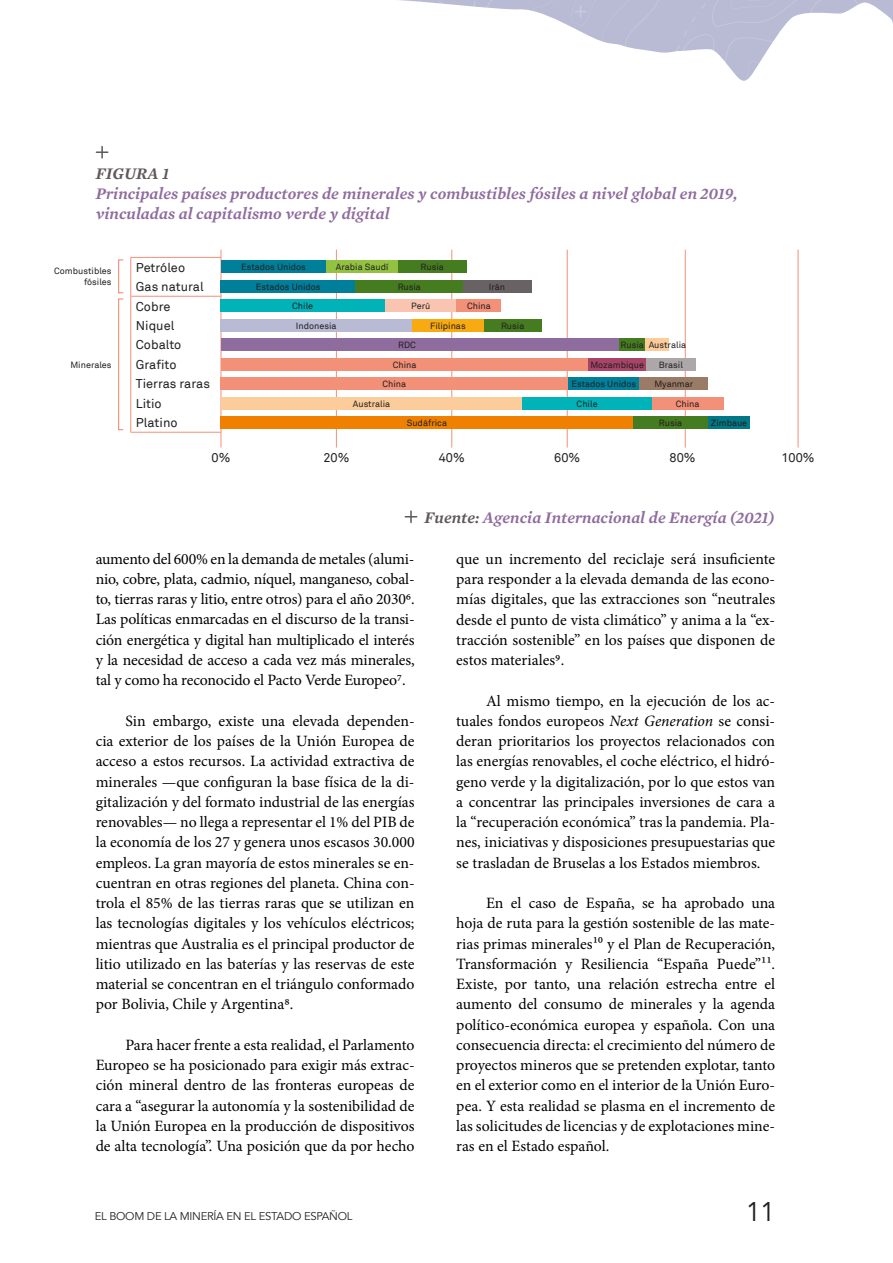
<style>
.page{position:relative;width:893px;height:1263px;background:#fff}
.page>*{position:absolute;margin:0;border:0;box-sizing:border-box;transform-origin:0 0}
.t1{font:27px "Avenir";color:#221f20}
.t2{font:italic 600 16.5px/20.2px "Mercury Text G1";color:#8f6c9e}
.t3{font:italic 600 16.5px "Mercury Text G1";color:#5e585a}
.t4{font:15.75px/20.2px "Minion Pro";color:#000;text-align:justify}
.t5{font:12.75px/19.4px "Akkurat";color:#221f20}
.t6{font:11.25px "Avenir";letter-spacing:-.025em;color:#221f20}
.t7{font:9px/19.5px "Akkurat";color:#221f20}
.s1{color:#5e585a}
.s2{font-style:italic}
</style>
<div class="page">
<svg style="left:399px;top:0;width:494px;height:81px"></svg>
<hr style="left:685px;top:250px;width:1px;height:198px;background:#f29078">
<hr style="left:221px;top:250px;width:1px;height:198px;background:#f29078">
<hr style="left:336px;top:250px;width:1px;height:198px;background:#f29078">
<hr style="left:451px;top:250px;width:1px;height:198px;background:#f29078">
<hr style="left:567px;top:250px;width:1px;height:198px;background:#f29078">
<hr style="left:798px;top:250px;width:1px;height:198px;background:#f29078">
<svg style="left:405px;top:511px;width:12px;height:11px"></svg>
<svg style="left:96px;top:147px;width:12px;height:11px"></svg>
<div style="left:221px;top:261px;width:105px;height:12px;background:#007f9b"></div>
<div style="left:326px;top:261px;width:72px;height:12px;background:#93c241"></div>
<div style="left:398px;top:261px;width:68px;height:12px;background:#457c1f"></div>
<div style="left:221px;top:280px;width:135px;height:13px;background:#007f9b"></div>
<div style="left:356px;top:280px;width:107px;height:13px;background:#457c1f"></div>
<div style="left:463px;top:280px;width:68px;height:13px;background:#686264"></div>
<div style="left:221px;top:300px;width:164px;height:12px;background:#00b3b8"></div>
<div style="left:385px;top:300px;width:72px;height:12px;background:#f9c5b1"></div>
<div style="left:457px;top:300px;width:44px;height:12px;background:#f29078"></div>
<div style="left:221px;top:338px;width:399px;height:13px;background:#8f6c9e"></div>
<div style="left:619px;top:338px;width:26px;height:13px;background:#457c1f"></div>
<div style="left:645px;top:338px;width:23px;height:13px;background:#fccd9b"></div>
<div style="left:221px;top:358px;width:367px;height:13px;background:#f29078"></div>
<div style="left:588px;top:358px;width:58px;height:13px;background:#a84468"></div>
<div style="left:646px;top:358px;width:50px;height:13px;background:#aca8a9"></div>
<div style="left:221px;top:377px;width:347px;height:13px;background:#f29078"></div>
<div style="left:568px;top:377px;width:72px;height:13px;background:#007f9b"></div>
<div style="left:640px;top:377px;width:68px;height:13px;background:#9a7b65"></div>
<div style="left:221px;top:397px;width:302px;height:13px;background:#fccd9b"></div>
<div style="left:523px;top:397px;width:129px;height:13px;background:#00b3b8"></div>
<div style="left:652px;top:397px;width:71px;height:13px;background:#f29078"></div>
<div style="left:221px;top:416px;width:412px;height:13px;background:#f08100"></div>
<div style="left:633px;top:416px;width:75px;height:13px;background:#457c1f"></div>
<div style="left:708px;top:416px;width:42px;height:13px;background:#007886"></div>
<div style="left:221px;top:319px;width:191px;height:13px;background:#b9bbd5"></div>
<div style="left:412px;top:319px;width:72px;height:13px;background:#f8ab10"></div>
<div style="left:484px;top:319px;width:58px;height:13px;background:#457c1f"></div>
<hr style="left:130px;top:257px;width:91px;height:1px;background:#f29078">
<hr style="left:130px;top:296px;width:91px;height:1px;background:#f29078">
<svg style="left:130px;top:258px;width:1px;height:174px"></svg>
<hr style="left:130px;top:432px;width:91px;height:1px;background:#f29078">
<div style="left:118px;top:259px;width:6px;height:34px;border:1px solid #f29078"></div>
<div style="left:118px;top:298px;width:6px;height:132px;border:1px solid #f29078"></div>
<p class="t3" style="left:96px;top:163px;width:75px">FIGURA 1</p>
<p class="t2" style="left:96px;top:183px;width:643px">Principales países productores de minerales y combustibles fósiles a nivel global en 2019, vinculadas al capitalismo verde y digital</p>
<p class="t7" style="left:54px;top:266px;width:59px;line-height:10.8px;text-align:right">Combustibles fósiles</p>
<p class="t7" style="left:70px;top:355px;width:43px">Minerales</p>
<p class="t5" style="left:136px;top:258px;width:76px">Petróleo<br>Gas natural<br>Cobre<br>Niquel<br>Cobalto<br>Grafito<br>Tierras raras<br>Litio<br>Platino</p>
<p class="t7" style="left:241px;top:257px;width:66px">Estados Unidos</p>
<p class="t7" style="left:336px;top:257px;width:54px">Arabia Saudí</p>
<p class="t7" style="left:421px;top:257px;width:25px">Rusia</p>
<p class="t7" style="left:256px;top:277px;width:66px">Estados Unidos</p>
<p class="t7" style="left:398px;top:277px;width:25px">Rusia</p>
<p class="t7" style="left:489px;top:277px;width:18px">Irán</p>
<p class="t7" style="left:292px;top:296px;width:22px">Chile</p>
<p class="t7" style="left:411px;top:296px;width:21px">Perú</p>
<p class="t7" style="left:467px;top:296px;width:25px">China</p>
<p class="t7" style="left:296px;top:316px;width:42px">Indonesia</p>
<p class="t7" style="left:430px;top:316px;width:37px">Filipinas</p>
<p class="t7" style="left:501px;top:316px;width:25px">Rusia</p>
<p class="t7" style="left:398px;top:335px;width:19px">RDC</p>
<p class="t7" style="left:590px;top:335px;width:97px;text-indent:30px">Rusia Australia<br>Mozambique</p>
<p class="t7" style="left:659px;top:355px;width:26px">Brasil</p>
<p class="t7" style="left:382px;top:355px;width:36px;text-indent:10px">China<br>China</p>
<p class="t7" style="left:571px;top:374px;width:66px">Estados Unidos</p>
<p class="t7" style="left:654px;top:374px;width:40px">Myanmar</p>
<p class="t7" style="left:353px;top:394px;width:39px">Australia</p>
<p class="t7" style="left:577px;top:394px;width:22px">Chile</p>
<p class="t7" style="left:676px;top:394px;width:25px">China</p>
<p class="t7" style="left:407px;top:413px;width:42px">Sudáfrica</p>
<p class="t7" style="left:659px;top:413px;width:25px">Rusia</p>
<p class="t7" style="left:711px;top:413px;width:38px">Zimbaue</p>
<p class="t5" style="left:212px;top:448px;width:20px">0%</p>
<p class="t5" style="left:323px;top:448px;width:27px">20%</p>
<p class="t5" style="left:439px;top:448px;width:27px">40%</p>
<p class="t5" style="left:554px;top:448px;width:27px">60%</p>
<p class="t5" style="left:670px;top:448px;width:27px">80%</p>
<p class="t5" style="left:781px;top:448px;width:35px">100%</p>
<p class="t2" style="left:424px;top:507px;width:352px"><span class="s1">Fuente:</span> Agencia Internacional de Energía (2021)</p>
<p class="t4" style="left:96px;top:549px;width:320px">aumento del 600% en la demanda de metales (alumi&shy;nio, cobre, plata, cadmio, níquel, manganeso, cobal&shy;to, tierras raras y litio, entre otros) para el año 20306.<br>Las políticas enmarcadas en el discurso de la transi&shy;ción energética y digital han multiplicado el interés y la necesidad de acceso a cada vez más minerales, tal y como ha reconocido el Pacto Verde Europeo7.</p>
<p class="t4" style="left:96px;top:711px;width:320px;text-indent:30px">Sin embargo, existe una elevada dependen&shy;cia exterior de los países de la Unión Europea de acceso a estos recursos. La actividad extractiva de minerales —que configuran la base física de la di&shy;gitalización y del formato industrial de las energías renovables— no llega a representar el 1% del PIB de la economía de los 27 y genera unos escasos 30.000 empleos. La gran mayoría de estos minerales se en&shy;cuentran en otras regiones del planeta. China con&shy;trola el 85% de las tierras raras que se utilizan en las tecnologías digitales y los vehículos eléctricos; mientras que Australia es el principal productor de litio utilizado en las baterías y las reservas de este material se concentran en el triángulo conformado por Bolivia, Chile y Argentina8.</p>
<p class="t4" style="left:96px;top:1035px;width:320px;text-indent:30px">Para hacer frente a esta realidad, el Parlamento Europeo se ha posicionado para exigir más extrac&shy;ción mineral dentro de las fronteras europeas de cara a “asegurar la autonomía y la sostenibilidad de la Unión Europea en la producción de dispositivos de alta tecnología”. Una posición que da por hecho</p>
<p class="t4" style="left:456px;top:549px;width:320px">que un incremento del reciclaje será insuficiente para responder a la elevada demanda de las econo&shy;mías digitales, que las extracciones son “neutrales desde el punto de vista climático” y anima a la “ex&shy;tracción sostenible” en los países que disponen de estos materiales9.</p>
<p class="t4" style="left:456px;top:690px;width:320px;text-indent:30px">Al mismo tiempo, en la ejecución de los ac&shy;tuales fondos europeos <span class="s2">Next Generation</span> se consi&shy;deran prioritarios los proyectos relacionados con las energías renovables, el coche eléctrico, el hidró&shy;geno verde y la digitalización, por lo que estos van a concentrar las principales inversiones de cara a la “recuperación económica” tras la pandemia. Pla&shy;nes, iniciativas y disposiciones presupuestarias que se trasladan de Bruselas a los Estados miembros.</p>
<p class="t4" style="left:456px;top:893px;width:320px;text-indent:30px">En el caso de España, se ha aprobado una hoja de ruta para la gestión sostenible de las mate&shy;rias primas minerales10 y el Plan de Recuperación, Transformación y Resiliencia “España Puede”11.<br>Existe, por tanto, una relación estrecha entre el aumento del consumo de minerales y la agenda político-económica europea y española. Con una consecuencia directa: el crecimiento del número de proyectos mineros que se pretenden explotar, tanto en el exterior como en el interior de la Unión Euro&shy;pea. Y esta realidad se plasma en el incremento de las solicitudes de licencias y de explotaciones mine&shy;ras en el Estado español.</p>
<p class="t6" style="left:95px;top:1210px;width:259px">EL BOOM DE LA MINERÍA EN EL ESTADO ESPAÑOL</p>
<h1 class="t1" style="left:746px;top:1196px;width:31px">11</h1>
</div>
